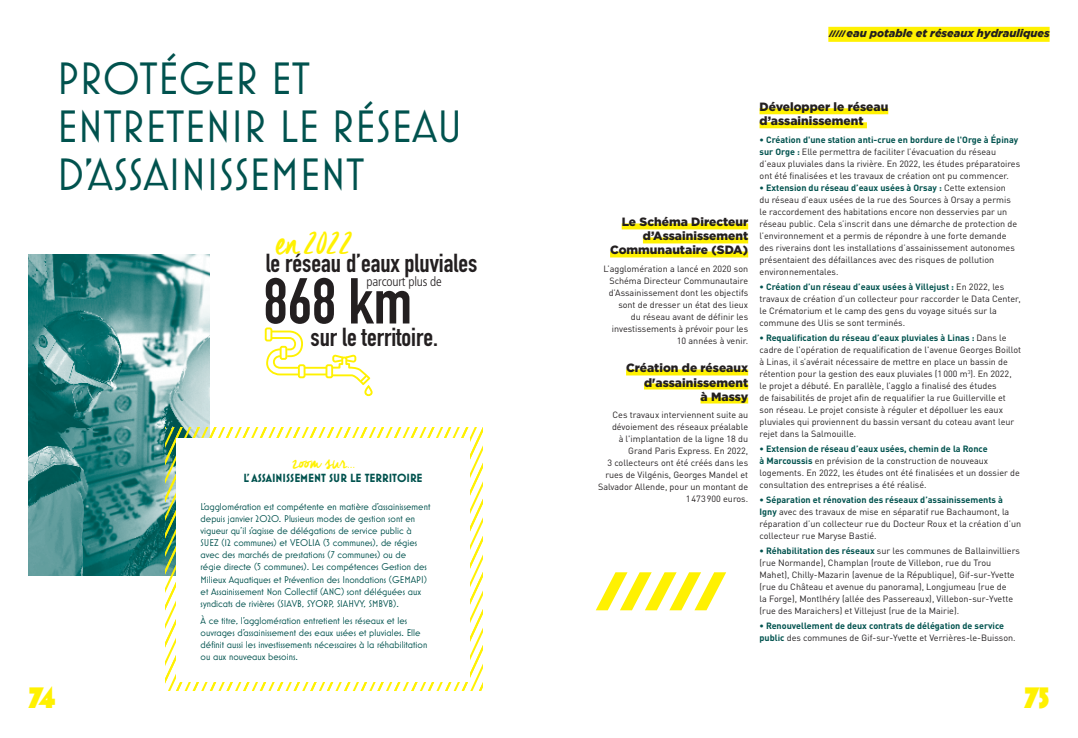
<style>
.page{position:relative;width:1078px;height:738px;background:#fff}
.page>*{position:absolute;margin:0;border:0;box-sizing:border-box;transform-origin:0 0}
.t1{font:63.6px "DIN Engschrift Std";color:#231f20}
.t2{font:47.8px "Cheddar Jack";letter-spacing:-.025em;color:#fff101}
.t3{font:46px/48px "Mostra Nuova";color:#00524e}
.t4{font:800 30px "Mostra Nuova";color:#fff101}
.t5{font:25.6px "DIN Engschrift Std";color:#231f20}
.t6{font:25px "Cheddar Jack";letter-spacing:-.015em;color:#fff101}
.t7{font:300 condensed 13px "Frutiger LT Std";letter-spacing:-.015em;color:#231f20}
.t8{font:900 12px/14px "Gotham";color:#231f20;text-align:right}
.t9{font:700 12px "Mostra Nuova";color:#00524e}
.t10{font:italic 900 11px "Gotham";color:#231f20}
.t11{font:10px/12px "Mostra Nuova";color:#00524e}
.t12{font:9px/12px "DINOT";color:#231f20}
.t13{font:700 9px/12px "DINOT";color:#00524e}
.s1{font-family:"Acier BAT Text Noir";font-weight:400;font-style:normal}
.s2{font-weight:700;color:#00524e}
.s3{font-weight:400;color:#231f20}
</style>
<div class="page">
<div style="left:621px;top:223px;width:127px;height:6px;background:#fff101"></div>
<div style="left:642px;top:237px;width:106px;height:6px;background:#fff101"></div>
<div style="left:610px;top:251px;width:138px;height:6px;background:#fff101"></div>
<div style="left:626px;top:369px;width:122px;height:6px;background:#fff101"></div>
<div style="left:644px;top:383px;width:104px;height:6px;background:#fff101"></div>
<div style="left:700px;top:397px;width:48px;height:6px;background:#fff101"></div>
<img style="left:28px;top:254px;width:181px;height:321px">
<div style="left:759px;top:108px;width:129px;height:6px;background:#fff101"></div>
<div style="left:759px;top:122px;width:107px;height:6px;background:#fff101"></div>
<svg style="left:596px;top:572px;width:130px;height:38px"></svg>
<div style="left:828px;top:27px;width:221px;height:15px;background:#fff101"></div>
<svg style="left:166px;top:427px;width:65px;height:263px"></svg>
<svg style="left:231px;top:427px;width:67px;height:263px"></svg>
<svg style="left:298px;top:427px;width:67px;height:263px"></svg>
<svg style="left:365px;top:427px;width:117px;height:263px"></svg>
<div style="left:176px;top:438px;width:294px;height:242px;background:#fff"></div>
<svg style="left:266px;top:329px;width:37px;height:47px"></svg>
<div style="left:298px;top:364px;width:7px;height:14px;border:2px solid #fff101;border-radius:2px"></div>
<div style="left:325px;top:364px;width:8px;height:14px;border:2px solid #fff101;border-radius:2px"></div>
<div style="left:279px;top:345px;width:8px;height:14px;border:2px solid #fff101;border-radius:2px"></div>
<div style="left:265px;top:327px;width:7px;height:14px;border:2px solid #fff101;border-radius:2px"></div>
<div style="left:364px;top:385px;width:8px;height:11px;border:2px solid #fff101;border-radius:3px"></div>
<svg style="left:330px;top:354px;width:41px;height:34px"></svg>
<hr style="left:304px;top:366px;width:22px;height:2px;background:#fff101">
<hr style="left:304px;top:373px;width:22px;height:2px;background:#fff101">
<h3 class="t3" style="left:57px;top:53px;width:407px">PROTÉGER ET<br>ENTRETENIR LE RÉSEAU<br>D’ASSAINISSEMENT</h3>
<h2 class="t2" style="left:275px;top:215px;width:79px">en 2022</h2>
<h3 class="t5" style="left:266px;top:248px;width:213px">le réseau d’eaux pluviales</h3>
<h3 class="t7" style="left:366px;top:274px;width:77px">parcourt plus de</h3>
<h1 class="t1" style="left:263px;top:263px;width:150px">868 km</h1>
<h3 class="t5" style="left:310px;top:322px;width:129px">sur le territoire.</h3>
<h3 class="t6" style="left:292px;top:447px;width:64px">zoom sur...</h3>
<h3 class="t9" style="left:243px;top:470px;width:181px">L'ASSAINISSEMENT SUR LE TERRITOIRE</h3>
<p class="t11" style="left:200px;top:500px;width:231px">L’agglomération est compétente en matière d’assainissement depuis janvier 2020. Plusieurs modes de gestion sont en vigueur qu’il s’agisse de délégations de service public à SUEZ (12 communes) et VEOLIA (3 communes), de régies avec des marchés de prestations (7 communes) ou de<br>régie directe (5 communes). Les compétences Gestion des Milieux Aquatiques et Prévention des Inondations (GEMAPI) et Assainissement Non Collectif (ANC) sont déléguées aux syndicats de rivières (SIAVB, SYORP, SIAHVY, SMBVB).</p>
<p class="t11" style="left:200px;top:614px;width:228px">À ce titre, l’agglomération entretient les réseaux et les ouvrages d’assainissement des eaux usées et pluviales. Elle définit aussi les investissements nécessaires à la réhabilitation ou aux nouveaux besoins.</p>
<p class="t10" style="left:828px;top:27px;width:223px"><span class="s1">/////</span>eau potable et réseaux hydrauliques</p>
<h3 class="t8" style="left:610px;top:215px;width:140px">Le Schéma Directeur d’Assainissement<br>Communautaire (SDA)</h3>
<p class="t12" style="left:603px;top:262px;width:146px;text-align:right">L’agglomération a lancé en 2020 son<br>Schéma Directeur Communautaire d’Assainissement dont les objectifs sont de dresser un état des lieux<br>du réseau avant de définir les investissements à prévoir pour les<br>10 années à venir.</p>
<h3 class="t8" style="left:626px;top:361px;width:124px">Création de réseaux d'assainissement<br>à Massy</h3>
<p class="t12" style="left:598px;top:408px;width:152px;text-align:right">Ces travaux interviennent suite au dévoiement des réseaux préalable<br>à l'implantation de la ligne 18 du<br>Grand Paris Express. En 2022,<br>3 collecteurs ont été créés dans les rues de Vilgénis, Georges Mandel et<br>Salvador Allende, pour un montant de<br>1473900 euros.</p>
<h3 class="t8" style="left:759px;top:100px;width:130px;text-align:left">Développer le réseau d’assainissement</h3>
<p class="t12" style="left:759px;top:133px;width:262px"><span class="s2">• Création d'une station anti-crue en bordure de l'Orge à Épinay sur Orge :</span> Elle permettra de faciliter l’évacuation du réseau d’eaux pluviales dans la rivière. En 2022, les études préparatoires ont été finalisées et les travaux de création ont pu commencer.</p>
<p class="t12" style="left:759px;top:181px;width:259px"><span class="s2">• Extension du réseau d’eaux usées à Orsay :</span> Cette extension du réseau d’eaux usées de la rue des Sources à Orsay a permis le raccordement des habitations encore non desservies par un réseau public. Cela s’inscrit dans une démarche de protection de l’environnement et a permis de répondre à une forte demande des riverains dont les installations d’assainissement autonomes présentaient des défaillances avec des risques de pollution environnementales.</p>
<p class="t12" style="left:759px;top:280px;width:262px"><span class="s2">• Création d’un réseau d’eaux usées à Villejust :</span> En 2022, les travaux de création d’un collecteur pour raccorder le Data Center, le Crématorium et le camp des gens du voyage situés sur la commune des Ulis se sont terminés.</p>
<p class="t12" style="left:759px;top:331px;width:263px"><span class="s2">• Requalification du réseau d’eaux pluviales à Linas :</span> Dans le cadre de l'opération de requalification de l'avenue Georges Boillot à Linas, il s’avérait nécessaire de mettre en place un bassin de rétention pour la gestion des eaux pluviales (1000 m<sup>3</sup>). En 2022, le projet a débuté. En parallèle, l’agglo a finalisé des études<br>de faisabilités de projet afin de requalifier la rue Guillerville et son réseau. Le projet consiste à réguler et dépolluer les eaux pluviales qui proviennent du bassin versant du coteau avant leur rejet dans la Salmouille.</p>
<p class="t12" style="left:759px;top:442px;width:262px"><span class="s2">• Extension de réseau d’eaux usées, chemin de la Ronce<br>à Marcoussis</span> en prévision de la construction de nouveaux logements. En 2022, les études ont été finalisées et un dossier de consultation des entreprises a été réalisé.</p>
<p class="t12" style="left:759px;top:493px;width:263px"><span class="s2">• Séparation et rénovation des réseaux d’assainissements à Igny</span> avec des travaux de mise en séparatif rue Bachaumont, la réparation d’un collecteur rue du Docteur Roux et la création d’un collecteur rue Maryse Bastié.</p>
<p class="t12" style="left:759px;top:544px;width:262px"><span class="s2">• Réhabilitation des réseaux</span> sur les communes de Ballainvilliers (rue Normande), Champlan (route de Villebon, rue du Trou Mahet), Chilly-Mazarin (avenue de la République), Gif-sur-Yvette (rue du Château et avenue du panorama), Longjumeau (rue de<br>la Forge), Montlhéry (allée des Passereaux), Villebon-sur-Yvette (rue des Maraichers) et Villejust (rue de la Mairie).</p>
<p class="t13" style="left:759px;top:618px;width:257px">• Renouvellement de deux contrats de délégation de service public <span class="s3">des communes de Gif-sur-Yvette et Verrières-le-Buisson.</span></p>
<h3 class="t4" style="left:28px;top:679px;width:29px">74</h3>
<h3 class="t4" style="left:1023px;top:679px;width:27px">75</h3>
</div>
